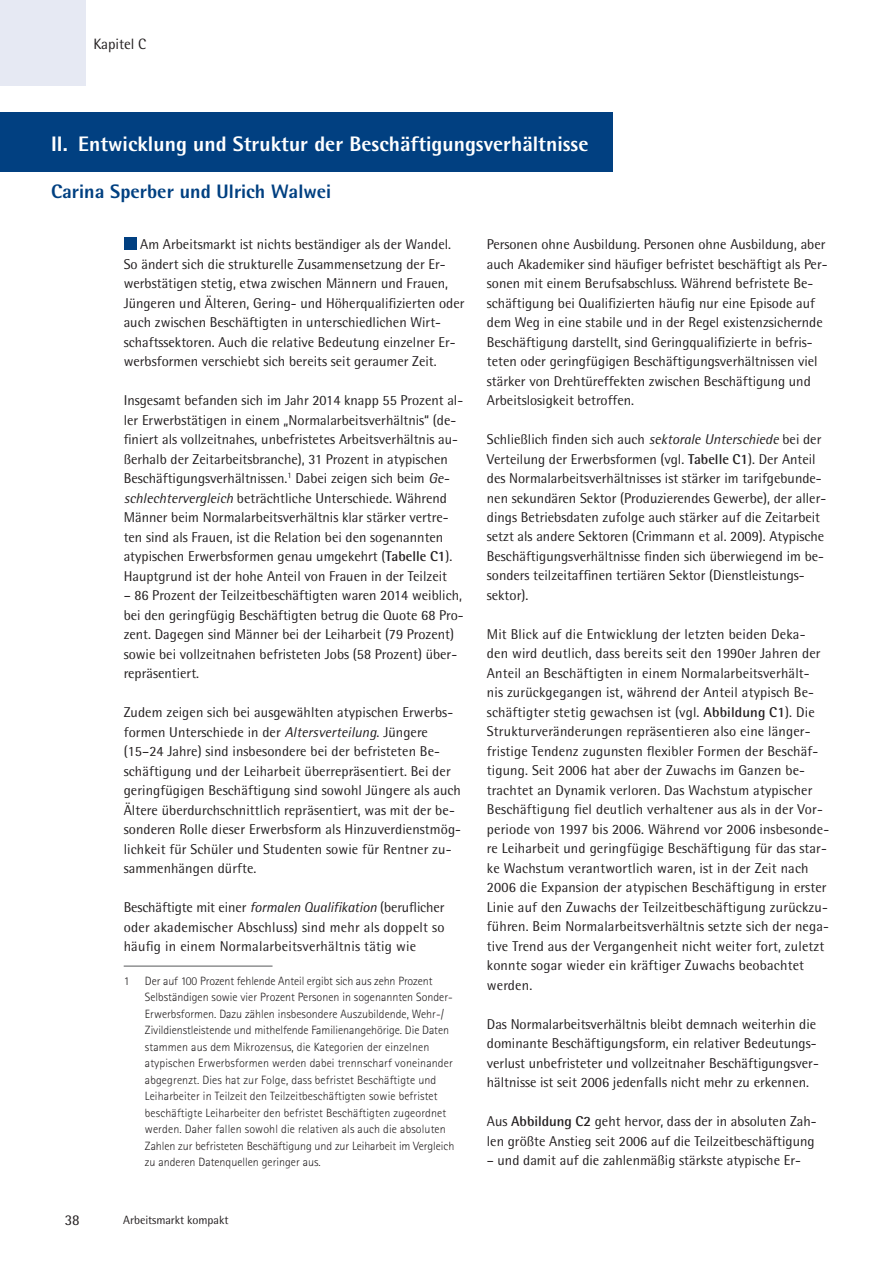
<style>
.page{position:relative;width:893px;height:1263px;background:#fff}
.page>*{position:absolute;margin:0;border:0;box-sizing:border-box;transform-origin:0 0}
.t1{font:800 21px "Rotis Semi Sans";color:#fff}
.t2{font:800 19.5px "Rotis Semi Sans";color:#014081}
.t3{font:15px "Rotis Semi Sans";letter-spacing:-.005em;color:#231f20}
.t4{font:14.25px/19.5px "Rotis Semi Sans";color:#231f20}
.t5{font:300 12px/16.5px "Rotis Sans Serif";letter-spacing:.01em;color:#231f20}
.t6{font:12px "Rotis Semi Sans";letter-spacing:-.005em;color:#231f20}
.s1{font-style:italic}
.s2{font-weight:700}
</style>
<div class="page">
<div style="left:0;top:0;width:85px;height:85px;background:#e6e9f3"></div>
<div style="left:124px;top:237px;width:12px;height:13px;background:#014081"></div>
<hr style="left:124px;top:966px;width:149px;height:1px;background:#57585a">
<div style="left:0;top:113px;width:612px;height:59px;background:#014081"></div>
<p class="t3" style="left:94px;top:38px;width:54px">Kapitel C</p>
<h1 class="t1" style="left:51px;top:136px;width:539px">II. Entwicklung und Struktur der Beschäftigungsverhältnisse</h1>
<h2 class="t2" style="left:51px;top:185px;width:282px">Carina Sperber und Ulrich Walwei</h2>
<p class="t4" style="left:124px;top:236px;width:342px;text-indent:16px">Am Arbeitsmarkt ist nichts beständiger als der Wandel.<br>So ändert sich die strukturelle Zusammensetzung der Er&shy;werbstätigen stetig, etwa zwischen Männern und Frauen, Jüngeren und Älteren, Gering- und Höherqualifizierten oder auch zwischen Beschäftigten in unterschiedlichen Wirt&shy;schaftssektoren. Auch die relative Bedeutung einzelner Er&shy;werbsformen verschiebt sich bereits seit geraumer Zeit.</p>
<p class="t4" style="left:124px;top:392px;width:341px">Insgesamt befanden sich im Jahr 2014 knapp 55 Prozent al&shy;ler Erwerbstätigen in einem „Normalarbeitsverhältnis“ (de&shy;finiert als vollzeitnahes, unbefristetes Arbeitsverhältnis au&shy;ßerhalb der Zeitarbeitsbranche), 31 Prozent in atypischen Beschäftigungsverhältnissen.<sup>1</sup> Dabei zeigen sich beim <span class="s1">Ge&shy;schlechtervergleich</span> beträchtliche Unterschiede. Während Männer beim Normalarbeitsverhältnis klar stärker vertre&shy;ten sind als Frauen, ist die Relation bei den sogenannten atypischen Erwerbsformen genau umgekehrt (<span class="s2">Tabelle C1</span>).<br>Hauptgrund ist der hohe Anteil von Frauen in der Teilzeit</p>
<p class="t4" style="left:124px;top:587px;width:341px">– 86 Prozent der Teilzeitbeschäftigten waren 2014 weiblich, bei den geringfügig Beschäftigten betrug die Quote 68 Pro&shy;zent. Dagegen sind Männer bei der Leiharbeit (79 Prozent) sowie bei vollzeitnahen befristeten Jobs (58 Prozent) über&shy;repräsentiert.</p>
<p class="t4" style="left:124px;top:704px;width:339px">Zudem zeigen sich bei ausgewählten atypischen Erwerbs&shy;formen Unterschiede in der <span class="s1">Altersverteilung</span>. Jüngere (15–24 Jahre) sind insbesondere bei der befristeten Be&shy;schäftigung und der Leiharbeit überrepräsentiert. Bei der geringfügigen Beschäftigung sind sowohl Jüngere als auch Ältere überdurchschnittlich repräsentiert, was mit der be&shy;sonderen Rolle dieser Erwerbsform als Hinzuverdienstmög&shy;lichkeit für Schüler und Studenten sowie für Rentner zu&shy;sammenhängen dürfte.</p>
<p class="t4" style="left:124px;top:899px;width:322px;text-align:justify">Beschäftigte mit einer <span class="s1">formalen Qualifikation</span> (beruflicher oder akademischer Abschluss) sind mehr als doppelt so häufig in einem Normalarbeitsverhältnis tätig wie</p>
<p class="t5" style="left:124px;top:973px;width:7px">1</p>
<p class="t5" style="left:145px;top:973px;width:311px">Der auf 100 Prozent fehlende Anteil ergibt sich aus zehn Prozent Selbständigen sowie vier Prozent Personen in sogenannten Sonder-Erwerbsformen. Dazu zählen insbesondere Auszubildende, Wehr-/ Zivildienstleistende und mithelfende Familienangehörige. Die Daten stammen aus dem Mikrozensus, die Kategorien der einzelnen atypischen Erwerbsformen werden dabei trennscharf voneinander abgegrenzt. Dies hat zur Folge, dass befristet Beschäftigte und Leiharbeiter in Teilzeit den Teilzeitbeschäftigten sowie befristet beschäftigte Leih arbeiter den befristet Beschäftigten zugeordnet werden. Daher fallen sowohl die relativen als auch die absoluten Zahlen zur befristeten Beschäftigung und zur Leiharbeit im Vergleich zu anderen Datenquellen geringer aus.</p>
<p class="t3" style="left:65px;top:1214px;width:16px">38</p>
<p class="t6" style="left:123px;top:1216px;width:107px">Arbeitsmarkt kompakt</p>
<p class="t4" style="left:487px;top:236px;width:342px">Personen ohne Ausbildung. Personen ohne Ausbildung, aber auch Akademiker sind häufiger befristet beschäftigt als Per&shy;sonen mit einem Berufsabschluss. Während befristete Be&shy;schäftigung bei Qualifizierten häufig nur eine Episode auf dem Weg in eine stabile und in der Regel existenzsichernde Beschäftigung darstellt, sind Geringqualifizierte in befris&shy;teten oder geringfügigen Beschäftigungsverhältnissen viel stärker von Drehtüreffekten zwischen Beschäftigung und Arbeits losigkeit betroffen.</p>
<p class="t4" style="left:487px;top:431px;width:341px">Schließlich finden sich auch <span class="s1">sektorale Unterschiede</span> bei der Verteilung der Erwerbsformen (vgl. <span class="s2">Tabelle C1</span>). Der Anteil des Normalarbeitsverhältnisses ist stärker im tarifgebunde&shy;nen sekundären Sektor (Produzierendes Gewerbe), der aller&shy;dings Betriebsdaten zufolge auch stärker auf die Zeitarbeit setzt als andere Sektoren (Crimmann et al. 2009). Atypische Beschäftigungsverhältnisse finden sich überwiegend im be&shy;sonders teilzeitaffinen tertiären Sektor (Dienstleistungs&shy;sektor).</p>
<p class="t4" style="left:487px;top:626px;width:344px">Mit Blick auf die Entwicklung der letzten beiden Deka&shy;den wird deutlich, dass bereits seit den 1990er Jahren der Anteil an Beschäftigten in einem Normalarbeitsverhält&shy;nis zurückgegangen ist, während der Anteil atypisch Be&shy;schäftigter stetig gewachsen ist (vgl. <span class="s2">Abbildung C1</span>). Die Strukturveränderungen repräsentieren also eine länger&shy;fristige Tendenz zugunsten flexibler Formen der Beschäf&shy;tigung. Seit 2006 hat aber der Zuwachs im Ganzen be&shy;trachtet an Dynamik verloren. Das Wachstum atypischer Beschäftigung fiel deutlich verhaltener aus als in der Vor&shy;periode von 1997 bis 2006. Während vor 2006 insbesonde&shy;re Leiharbeit und geringfügige Beschäftigung für das star&shy;ke Wachstum verantwortlich waren, ist in der Zeit nach 2006 die Expansion der atypischen Beschäftigung in erster Linie auf den Zuwachs der Teilzeitbeschäftigung zurückzu&shy;führen. Beim Normal arbeitsverhältnis setzte sich der nega&shy;tive Trend aus der Vergangenheit nicht weiter fort, zuletzt konnte sogar wieder ein kräftiger Zuwachs beobachtet werden.</p>
<p class="t4" style="left:487px;top:1016px;width:333px">Das Normalarbeitsverhältnis bleibt demnach weiterhin die dominante Beschäftigungsform, ein relativer Bedeutungs&shy;verlust unbefristeter und vollzeitnaher Beschäftigungsver&shy;hältnisse ist seit 2006 jedenfalls nicht mehr zu erkennen.</p>
<p class="t4" style="left:487px;top:1113px;width:331px">Aus <span class="s2">Abbildung C2</span> geht hervor, dass der in absoluten Zah&shy;len größte Anstieg seit 2006 auf die Teilzeitbeschäftigung</p>
<p class="t4" style="left:487px;top:1152px;width:316px">– und damit auf die zahlenmäßig stärkste atypische Er-</p>
</div>
